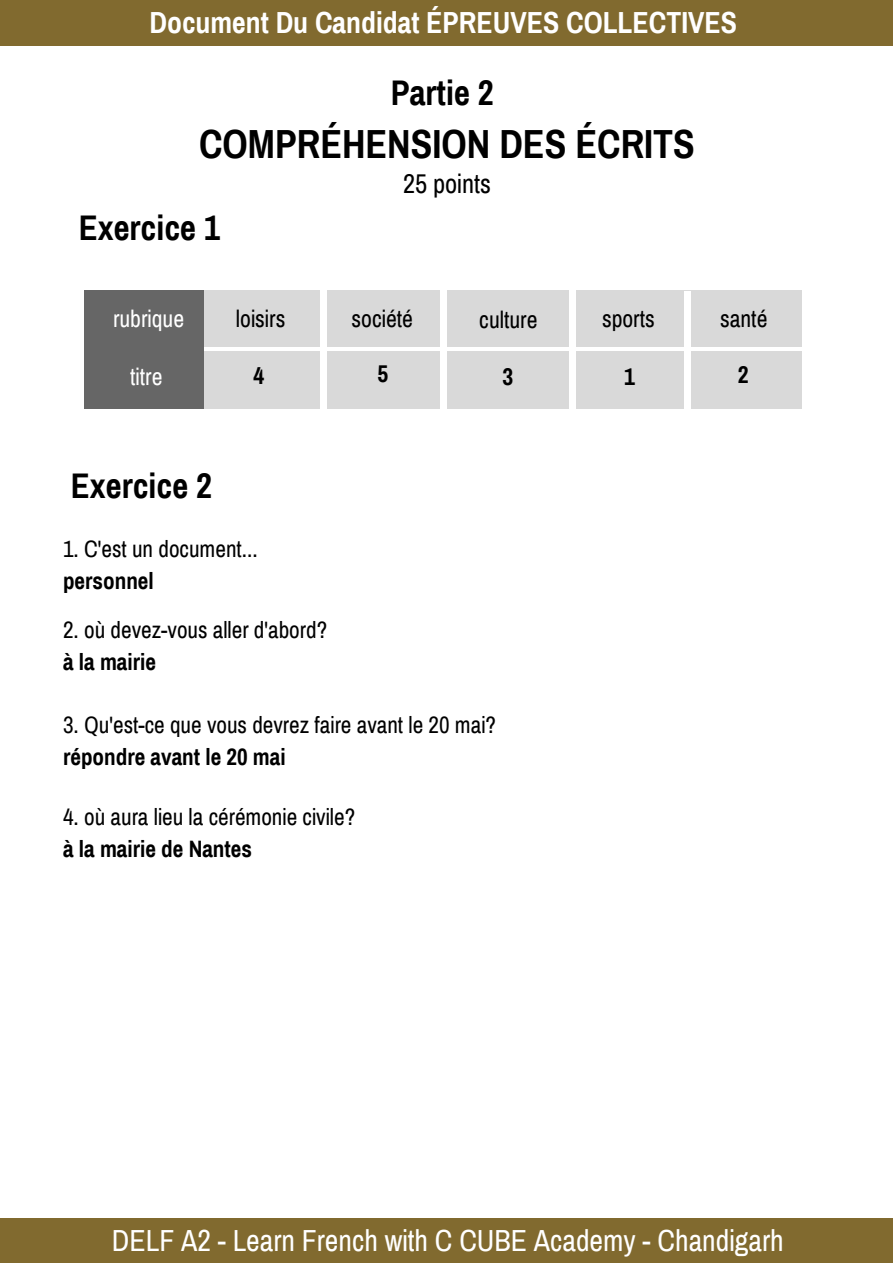
<style>
.page{position:relative;width:893px;height:1263px;background:#fff}
.page>*{position:absolute;margin:0;border:0;box-sizing:border-box;transform-origin:0 0}
.t1{font:700 39.75px "Archivo Narrow";color:#000}
.t2{font:700 34.8px "Archivo Narrow";color:#000}
.t3{font:29.85px "Archivo Narrow";color:#fff}
.t4{font:700 29.85px "Archivo Narrow";color:#fff}
.t5{font:26.55px "Archivo Narrow";color:#000}
.t6{font:23.7px "Archivo Narrow";color:#000}
.t7{font:23.7px "Archivo Narrow";color:#fff}
.t8{font:700 23.7px "Archivo Narrow";color:#000}
.t9{font:23.25px "Archivo Narrow";color:#000}
.t10{font:700 23.25px "Archivo Narrow";color:#000}
</style>
<div class="page">
<div style="left:0;top:0;width:893px;height:45px;background:#816a2f"></div>
<div style="left:0;top:1218px;width:893px;height:45px;background:#816a2f"></div>
<div style="left:60px;top:290px;width:784px;height:119px;background:#d9d9d9"></div>
<div style="left:320px;top:404px;width:7px;height:39px;background:#fff"></div>
<div style="left:320px;top:274px;width:7px;height:39px;background:#fff"></div>
<div style="left:320px;top:312px;width:7px;height:93px;background:#fff"></div>
<div style="left:440px;top:395px;width:6px;height:39px;background:#fff"></div>
<div style="left:440px;top:265px;width:6px;height:39px;background:#fff"></div>
<div style="left:440px;top:303px;width:6px;height:93px;background:#fff"></div>
<div style="left:569px;top:404px;width:7px;height:39px;background:#fff"></div>
<div style="left:569px;top:274px;width:7px;height:39px;background:#fff"></div>
<div style="left:569px;top:312px;width:7px;height:93px;background:#fff"></div>
<div style="left:684px;top:291px;width:7px;height:39px;background:#fff"></div>
<div style="left:684px;top:329px;width:7px;height:93px;background:#fff"></div>
<hr style="left:52px;top:347px;width:782px;height:4px;background:#fff">
<div style="left:80px;top:290px;width:124px;height:119px;background:#666"></div>
<div style="left:0;top:252px;width:83px;height:193px;background:#fff"></div>
<div style="left:802px;top:265px;width:91px;height:192px;background:#fff"></div>
<p class="t4" style="left:149px;top:6px;width:589px">Document Du Candidat ÉPREUVES COLLECTIVES</p>
<h2 class="t2" style="left:391px;top:74px;width:104px">Partie 2</h2>
<h1 class="t1" style="left:199px;top:123px;width:497px">COMPRÉHENSION DES ÉCRITS</h1>
<p class="t5" style="left:403px;top:169px;width:90px">25 points</p>
<h2 class="t2" style="left:79px;top:209px;width:143px">Exercice 1</h2>
<p class="t7" style="left:113px;top:306px;width:73px">rubrique</p>
<p class="t6" style="left:236px;top:306px;width:51px">loisirs</p>
<p class="t8" style="left:254px;top:363px;width:12px">4</p>
<p class="t8" style="left:377px;top:361px;width:12px">5</p>
<p class="t8" style="left:502px;top:364px;width:12px">3</p>
<p class="t8" style="left:624px;top:364px;width:12px">1</p>
<p class="t8" style="left:738px;top:362px;width:12px">2</p>
<p class="t6" style="left:352px;top:306px;width:63px">société</p>
<p class="t6" style="left:479px;top:307px;width:60px">culture</p>
<p class="t6" style="left:602px;top:306px;width:54px">sports</p>
<p class="t6" style="left:720px;top:306px;width:49px">santé</p>
<p class="t7" style="left:130px;top:364px;width:34px">titre</p>
<h2 class="t2" style="left:71px;top:467px;width:143px">Exercice 2</h2>
<p class="t9" style="left:63px;top:537px;width:196px">1. C'est un document...</p>
<p class="t10" style="left:63px;top:568px;width:92px">personnel</p>
<p class="t9" style="left:63px;top:618px;width:266px">2. où devez-vous aller d'abord?</p>
<p class="t10" style="left:63px;top:650px;width:94px">à la mairie</p>
<p class="t9" style="left:63px;top:713px;width:435px">3. Qu'est-ce que vous devrez faire avant le 20 mai?</p>
<p class="t10" style="left:63px;top:744px;width:224px">répondre avant le 20 mai</p>
<p class="t9" style="left:63px;top:805px;width:294px">4. où aura lieu la cérémonie civile?</p>
<p class="t10" style="left:63px;top:836px;width:190px">à la mairie de Nantes</p>
<p class="t3" style="left:112px;top:1225px;width:673px">DELF A2 - Learn French with C CUBE Academy - Chandigarh</p>
</div>
